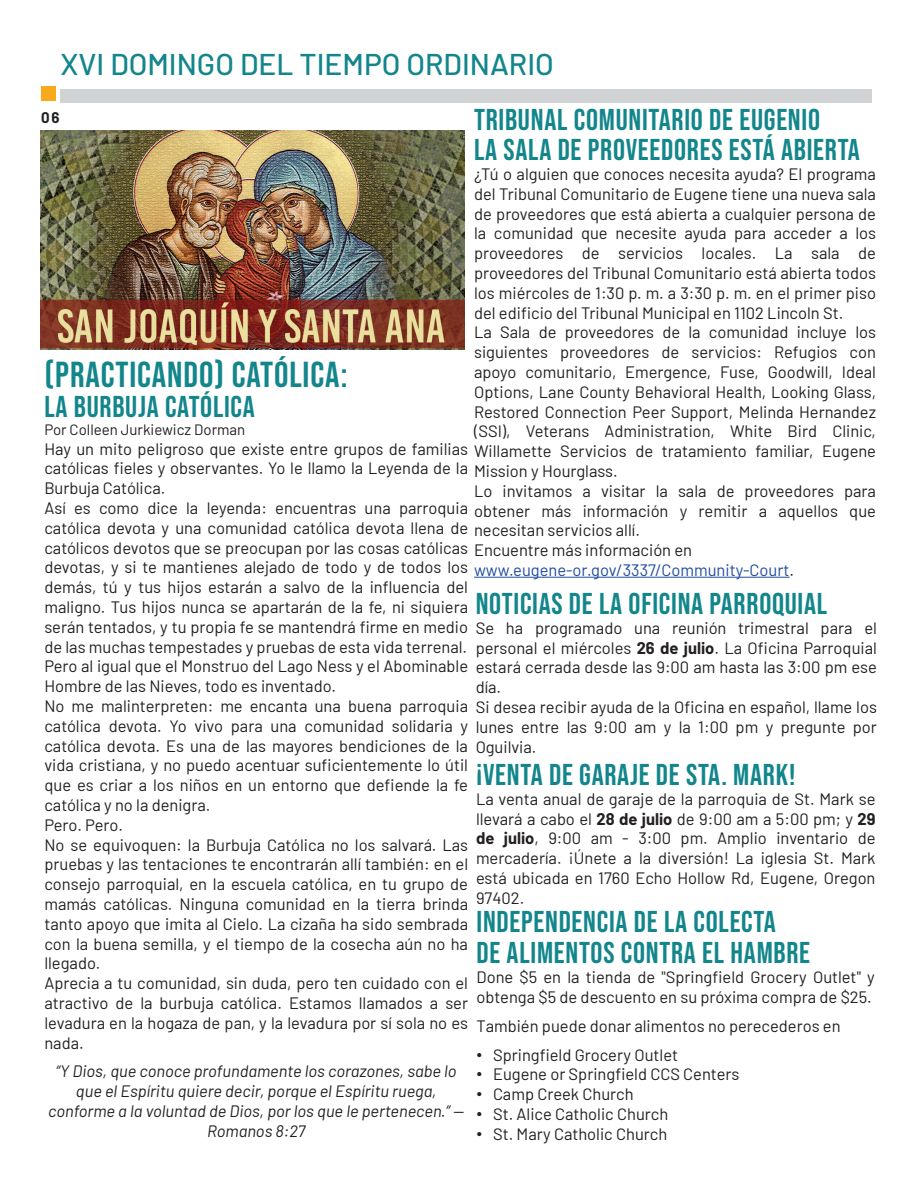
<style>
.page{position:relative;width:918px;height:1188px;background:#fff}
.page>*{position:absolute;margin:0;border:0;box-sizing:border-box;transform-origin:0 0}
.Header_1{font:36px "Bebas Neue";letter-spacing:.025em;color:#12868b}
.Header_1-2{font:30px "Bebas Neue";letter-spacing:.025em;color:#12868b}
.OliveGreen_pg_header{font:500 30px "Barlow";color:#12868b}
.Main_Body_Text{font:16.5px/19.8px "Barlow";color:#231f20;text-align:justify}
.Main_Body_Text-2{font:italic 16.5px/19.8px "Barlow";color:#231f20;text-align:center}
.Main_Body_Text-3{font:16.5px "Barlow";color:#214c9f}
.Main_Body_Text-4{font:15px "Barlow";color:#231f20}
.Page_Number_Even{font:700 15px "Barlow";color:#231f20}
.s1{color:#231f20}
.s2{font-weight:700}
.s3{font-family:"Arial"}
</style>
<div class="page">
<div style="left:60px;top:89px;width:812px;height:14px;background:#d1d2d4"></div>
<div style="left:41px;top:86px;width:14px;height:14px;background:#f9a91b"></div>
<img style="left:41px;top:130px;width:424px;height:219px">
<hr style="left:474px;top:577px;width:316px;height:1px;background:#214c9f">
<p class="OliveGreen_pg_header" style="left:60px;top:42px;width:495px">XVI DOMINGO DEL TIEMPO ORDINARIO</p>
<p class="Header_1-2" style="left:474px;top:103px;width:347px">TRIBUNAL COMUNITARIO DE EUGENIO</p>
<p class="Header_1-2" style="left:474px;top:133px;width:387px">LA SALA DE PROVEEDORES ESTÁ ABIERTA</p>
<p class="Main_Body_Text" style="left:474px;top:163px;width:403px">¿Tú o alguien que conoces necesita ayuda? El programa del Tribunal Comunitario de Eugene tiene una nueva sala de proveedores que está abierta a cualquier persona de la comunidad que necesite ayuda para acceder a los proveedores de servicios locales. La sala de proveedores del Tribunal Comunitario está abierta todos los miércoles de 1:30 p. m. a 3:30 p. m. en el primer piso del edificio del Tribunal Municipal en 1102 Lincoln St.</p>
<p class="Main_Body_Text" style="left:474px;top:321px;width:403px">La Sala de proveedores de la comunidad incluye los siguientes proveedores de servicios: Refugios con apoyo comunitario, Emergence, Fuse, Goodwill, Ideal Options, Lane County Behavioral Health, Looking Glass, Restored Connection Peer Support, Melinda Hernandez (SSI), Veterans Administration, White Bird Clinic, Willamette Servicios de tratamiento familiar, Eugene Mission y Hourglass.</p>
<p class="Main_Body_Text" style="left:474px;top:480px;width:403px">Lo invitamos a visitar la sala de proveedores para obtener más información y remitir a aquellos que necesitan servicios allí.</p>
<p class="Main_Body_Text" style="left:474px;top:539px;width:219px">Encuentre más información en</p>
<p class="Main_Body_Text-3" style="left:474px;top:558px;width:322px">www.eugene-or.gov/3337/Community-Court<span class="s1">.</span></p>
<p class="Header_1-2" style="left:476px;top:587px;width:353px">NOTICIAS DE LA OFICINA PARROQUIAL</p>
<p class="Main_Body_Text" style="left:476px;top:617px;width:403px">Se ha programado una reunión trimestral para el personal el miércoles <span class="s2">26 de julio</span>. La Oficina Parroquial estará cerrada desde las 9:00 am hasta las 3:00 pm ese día.</p>
<p class="Main_Body_Text" style="left:476px;top:696px;width:403px">Si desea recibir ayuda de la Oficina en español, llame los lunes entre las 9:00 am y la 1:00 pm y pregunte por Oguilvia.</p>
<p class="Header_1-2" style="left:476px;top:758px;width:321px">¡VENTA DE GARAJE DE STA. MARK!</p>
<p class="Main_Body_Text" style="left:476px;top:788px;width:401px">La venta anual de garaje de la parroquia de St. Mark se llevará a cabo el <span class="s2">28 de julio</span> de 9:00 am a 5:00 pm; y <span class="s2">29 de julio</span>, 9:00 am - 3:00 pm. Amplio inventario de mercadería. ¡Únete a la diversión! La iglesia St. Mark está ubicada en 1760 Echo Hollow Rd, Eugene, Oregon 97402.</p>
<p class="Page_Number_Even" style="left:41px;top:106px;width:20px">06</p>
<p class="Header_1" style="left:44px;top:354px;width:305px">(PRACTICANDO) CATÓLICA:</p>
<p class="Header_1-2" style="left:44px;top:389px;width:212px">LA BURBUJA CATÓLICA</p>
<p class="Main_Body_Text-4" style="left:44px;top:418px;width:202px">Por Colleen Jurkiewicz Dorman</p>
<p class="Main_Body_Text" style="left:44px;top:437px;width:425px">Hay un mito peligroso que existe entre grupos de familias católicas fieles y observantes. Yo le llamo la Leyenda de la Burbuja Católica.</p>
<p class="Main_Body_Text" style="left:44px;top:497px;width:425px">Así es como dice la leyenda: encuentras una parroquia católica devota y una comunidad católica devota llena de católicos devotos que se preocupan por las cosas católicas devotas, y si te mantienes alejado de todo y de todos los demás, tú y tus hijos estarán a salvo de la influencia del maligno. Tus hijos nunca se apartarán de la fe, ni siquiera serán tentados, y tu propia fe se mantendrá firme en medio de las muchas tempestades y pruebas de esta vida terrenal.</p>
<p class="Main_Body_Text" style="left:44px;top:655px;width:425px">Pero al igual que el Monstruo del Lago Ness y el Abominable<br>Hombre de las Nieves, todo es inventado.</p>
<p class="Main_Body_Text" style="left:44px;top:695px;width:425px">No me malinterpreten: me encanta una buena parroquia católica devota. Yo vivo para una comunidad solidaria y católica devota. Es una de las mayores bendiciones de la vida cristiana, y no puedo acentuar suficientemente lo útil que es criar a los niños en un entorno que defiende la fe católica y no la denigra.</p>
<p class="Main_Body_Text" style="left:44px;top:814px;width:80px">Pero. Pero.</p>
<p class="Main_Body_Text" style="left:44px;top:833px;width:425px">No se equivoquen: la Burbuja Católica no los salvará. Las pruebas y las tentaciones te encontrarán allí también: en el consejo parroquial, en la escuela católica, en tu grupo de mamás católicas. Ninguna comunidad en la tierra brinda tanto apoyo que imita al Cielo. La cizaña ha sido sembrada con la buena semilla, y el tiempo de la cosecha aún no ha llegado.</p>
<p class="Main_Body_Text" style="left:44px;top:972px;width:425px">Aprecia a tu comunidad, sin duda, pero ten cuidado con el atractivo de la burbuja católica. Estamos llamados a ser levadura en la hogaza de pan, y la levadura por sí sola no es nada.</p>
<p class="Main_Body_Text-2" style="left:48px;top:1060px;width:417px">“Y Dios, que conoce profundamente los corazones, sabe lo que el Espíritu quiere decir, porque el Espíritu ruega, conforme a la voluntad de Dios, por los que le pertenecen.” — Romanos 8:27</p>
<p class="Header_1-2" style="left:477px;top:905px;width:301px">INDEPENDENCIA DE LA COLECTA</p>
<p class="Header_1-2" style="left:477px;top:936px;width:335px">DE ALIMENTOS CONTRA EL HAMBRE</p>
<p class="Main_Body_Text" style="left:477px;top:966px;width:400px">Done $5 en la tienda de "Springfield Grocery Outlet" y obtenga $5 de descuento en su próxima compra de $25.</p>
<p class="Main_Body_Text" style="left:477px;top:1015px;width:366px">También puede donar alimentos no perecederos en</p>
<p class="Main_Body_Text" style="left:477px;top:1044px;width:203px"><span class="s3">•</span> Springfield Grocery Outlet</p>
<p class="Main_Body_Text" style="left:477px;top:1063px;width:264px"><span class="s3">•</span> Eugene or Springfield CCS Centers</p>
<p class="Main_Body_Text" style="left:477px;top:1083px;width:159px"><span class="s3">•</span> Camp Creek Church</p>
<p class="Main_Body_Text" style="left:477px;top:1103px;width:193px"><span class="s3">•</span> St. Alice Catholic Church</p>
<p class="Main_Body_Text" style="left:477px;top:1123px;width:192px"><span class="s3">•</span> St. Mary Catholic Church</p>
</div>
